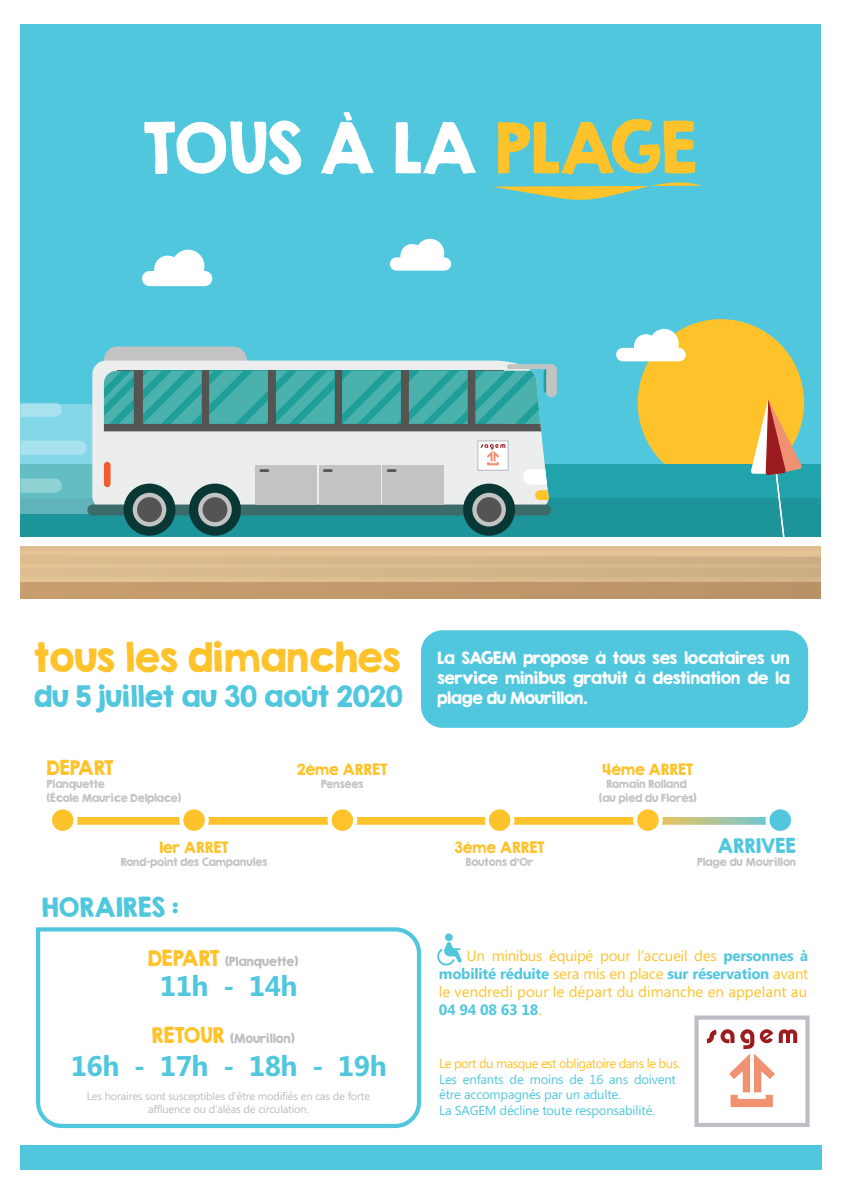
<style>
.page{position:relative;width:842px;height:1191px;background:#fff}
.page>*{position:absolute;margin:0;border:0;box-sizing:border-box;transform-origin:0 0}
.t1{font:62.9px "KG Second Chances Solid";color:#fff}
.t2{font:36px "KG Second Chances Solid";color:#fec22a}
.t3{font:700 28.4px "Microsoft Phags Pa";letter-spacing:-.015em;color:#51c7de}
.t4{font:26.2px "KG Second Chances Solid";color:#51c7de}
.t5{font:24.1px "KG Second Chances Solid";color:#51c7de}
.t6{font:18px "KG Second Chances Solid";color:#51c7de}
.t7{font:18px "KG Second Chances Solid";color:#fec22a}
.t8{font:15px/18px "Microsoft Phags Pa";letter-spacing:.005em;color:#fec22a;text-align:justify}
.t9{font:15px/20px "KG Second Chances Solid";letter-spacing:-.015em;color:#fff;text-align:justify}
.t10{font:13.9px "KG Second Chances Solid";color:#fec22a}
.t11{font:13px/15.6px "Microsoft Phags Pa";letter-spacing:-.015em;color:#51c7de}
.t12{font:13px "Microsoft Phags Pa";letter-spacing:-.04em;color:#fec22a}
.t13{font:11.2px "KG Second Chances Solid";color:#bcbdc0}
.t14{font:11px/13px "Microsoft Phags Pa";letter-spacing:-.015em;color:#bcbdc0;text-align:center}
.t15{font:10px/13.5px "KG Second Chances Solid";color:#c3c3c3}
.s1{color:#fec22a}
.s2{font-size:19.4px;color:#fec22a}
.s3{font-weight:700;color:#51c7de}
</style>
<div class="page">
<svg style="left:694px;top:1015px;width:115px;height:112px"></svg>
<div style="left:20px;top:24px;width:800px;height:573px;background:#51c7de"></div>
<div style="left:20px;top:538px;width:800px;height:60px;background:#debe90"></div>
<svg style="left:20px;top:545px;width:800px;height:1px"></svg>
<div style="left:638px;top:319px;width:166px;height:167px;background:#fec22a;border-radius:50%"></div>
<div style="left:20px;top:464px;width:800px;height:74px;background:#20a3aa"></div>
<div style="left:20px;top:498px;width:800px;height:40px;background:#1d949a"></div>
<svg style="left:142px;top:250px;width:70px;height:36px"></svg>
<svg style="left:20px;top:404px;width:72px;height:110px;background:#72c7d2"></svg>
<svg style="left:20px;top:478px;width:42px;height:15px"></svg>
<svg style="left:20px;top:403px;width:42px;height:14px"></svg>
<svg style="left:20px;top:440px;width:67px;height:15px"></svg>
<svg style="left:390px;top:239px;width:61px;height:31px"></svg>
<svg style="left:616px;top:329px;width:70px;height:32px"></svg>
<div style="left:104px;top:346px;width:143px;height:41px;background:#c3c3c3;border-radius:14px"></div>
<div style="left:92px;top:360px;width:457px;height:144px;background:#eceded"></div>
<div style="left:87px;top:504px;width:464px;height:11px;background:#3b6b6a;border-radius:5px"></div>
<div style="left:124px;top:483px;width:51px;height:53px;background:#093736;border-radius:50%"></div>
<div style="left:133px;top:493px;width:33px;height:33px;background:#c3c3c3;border-radius:50%"></div>
<div style="left:137px;top:497px;width:25px;height:25px;background:#545453;border-radius:50%"></div>
<div style="left:189px;top:483px;width:52px;height:53px;background:#093736;border-radius:50%"></div>
<svg style="left:198px;top:493px;width:34px;height:33px"></svg>
<div style="left:203px;top:497px;width:24px;height:25px;background:#545453;border-radius:50%"></div>
<div style="left:463px;top:483px;width:52px;height:53px;background:#093736;border-radius:50%"></div>
<svg style="left:472px;top:493px;width:34px;height:33px"></svg>
<div style="left:477px;top:497px;width:24px;height:25px;background:#545453;border-radius:50%"></div>
<div style="left:104px;top:462px;width:7px;height:25px;background:#f15b2f;border-radius:3px"></div>
<svg style="left:523px;top:469px;width:24px;height:15px"></svg>
<svg style="left:535px;top:490px;width:14px;height:10px"></svg>
<div style="left:255px;top:465px;width:62px;height:39px;background:#c3c3c3"></div>
<div style="left:319px;top:465px;width:61px;height:39px;background:#c3c3c3"></div>
<div style="left:383px;top:465px;width:61px;height:39px;background:#c3c3c3"></div>
<svg style="left:260px;top:469px;width:9px;height:3px"></svg>
<svg style="left:323px;top:469px;width:10px;height:3px"></svg>
<svg style="left:387px;top:469px;width:9px;height:3px"></svg>
<div style="left:546px;top:364px;width:11px;height:33px;background:#c3c3c3;border-radius:5px"></div>
<svg style="left:104px;top:364px;width:450px;height:67px;background:#51a09e"></svg>
<svg style="left:20px;top:557px;width:800px;height:41px"></svg>
<svg style="left:751px;top:399px;width:51px;height:138px"></svg>
<div style="left:17px;top:537px;width:804px;height:8px;background:#fff"></div>
<svg style="left:477px;top:440px;width:32px;height:31px"></svg>
<svg style="left:492px;top:182px;width:210px;height:18px"></svg>
<div style="left:421px;top:630px;width:387px;height:98px;background:#51c7de;border-radius:22px"></div>
<div style="left:20px;top:1145px;width:802px;height:25px;background:#51c7de"></div>
<svg style="left:77px;top:817px;width:688px;height:7px;background:#efc23e"></svg>
<div style="left:50px;top:807px;width:25px;height:26px;background:#fec22a;border-radius:50%"></div>
<div style="left:48px;top:805px;width:29px;height:30px;border:4px solid #fff;border-radius:50%"></div>
<svg style="left:181px;top:807px;width:26px;height:26px"></svg>
<div style="left:179px;top:805px;width:30px;height:30px;border:4px solid #fff;border-radius:50%"></div>
<div style="left:330px;top:807px;width:25px;height:26px;background:#fec22a;border-radius:50%"></div>
<div style="left:328px;top:805px;width:29px;height:30px;border:4px solid #fff;border-radius:50%"></div>
<div style="left:487px;top:807px;width:25px;height:26px;background:#fec22a;border-radius:50%"></div>
<div style="left:485px;top:805px;width:29px;height:30px;border:4px solid #fff;border-radius:50%"></div>
<svg style="left:635px;top:807px;width:26px;height:26px"></svg>
<div style="left:633px;top:805px;width:30px;height:30px;border:4px solid #fff;border-radius:50%"></div>
<svg style="left:767px;top:807px;width:26px;height:26px"></svg>
<div style="left:765px;top:805px;width:30px;height:30px;border:4px solid #fff;border-radius:50%"></div>
<svg style="left:36px;top:927px;width:386px;height:202px"></svg>
<svg style="left:437px;top:942px;width:25px;height:23px"></svg>
<div style="left:445px;top:933px;width:8px;height:8px;background:#51c7de;border-radius:50%"></div>
<h1 class="t1" style="left:143px;top:108px;width:556px">TOUS À LA <span class="s1">PLAGE</span></h1>
<h2 class="t2" style="left:34px;top:634px;width:368px">tous les dimanches</h2>
<h3 class="t4" style="left:34px;top:680px;width:370px">du 5 juillet au 30 août 2020</h3>
<p class="t7" style="left:47px;top:756px;width:68px">DEPART</p>
<p class="t15" style="left:47px;top:777px;width:136px">Planquette<br>(École Maurice Delplace)</p>
<p class="t10" style="left:159px;top:838px;width:71px">1er ARRET</p>
<p class="t15" style="left:121px;top:855px;width:148px">Rond-point des Campanules</p>
<p class="t10" style="left:297px;top:760px;width:92px">2ème ARRET</p>
<p class="t15" style="left:321px;top:777px;width:44px">Pensées</p>
<p class="t9" style="left:437px;top:647px;width:354px">La SAGEM propose à tous ses locataires un service minibus gratuit à destination de la plage du Mourillon.</p>
<p class="t10" style="left:454px;top:838px;width:92px">3ème ARRET</p>
<p class="t15" style="left:466px;top:855px;width:69px">Boutons d’Or</p>
<p class="t10" style="left:602px;top:760px;width:93px">4ème ARRET</p>
<p class="t15" style="left:599px;top:777px;width:99px;text-align:center">Romain Rolland (au pied du Florès)</p>
<p class="t6" style="left:718px;top:834px;width:80px">ARRIVEE</p>
<p class="t15" style="left:697px;top:855px;width:101px">Plage du Mourillon</p>
<h3 class="t5" style="left:42px;top:891px;width:138px">HORAIRES :</h3>
<p class="t13" style="left:148px;top:954px;width:152px"><span class="s2">DEPART</span> (Planquette)</p>
<p class="t8" style="left:439px;top:946px;width:371px;text-indent:28px">Un minibus équipé pour l’accueil des <span class="s3">personnes à mobilité réduite</span> sera mis en place <span class="s3">sur réservation</span> avant le vendredi pour le départ du dimanche en appelant au <span class="s3">04 94 08 63 18</span>.</p>
<h3 class="t3" style="left:160px;top:965px;width:139px">11h - 14h</h3>
<p class="t13" style="left:152px;top:1031px;width:145px"><span class="s2">RETOUR</span> (Mourillon)</p>
<h3 class="t3" style="left:71px;top:1045px;width:318px">16h - 17h - 18h - 19h</h3>
<p class="t12" style="left:439px;top:1054px;width:243px">Le port du masque est obligatoire dans le bus.</p>
<p class="t11" style="left:439px;top:1070px;width:238px">Les enfants de moins de 16 ans doivent être accompagnés par un adulte.<br>La SAGEM décline toute responsabilité.</p>
<p class="t14" style="left:87px;top:1089px;width:285px">Les horaires sont susceptibles d’être modifiés en cas de forte affluence ou d'aléas de circulation.</p>
</div>
